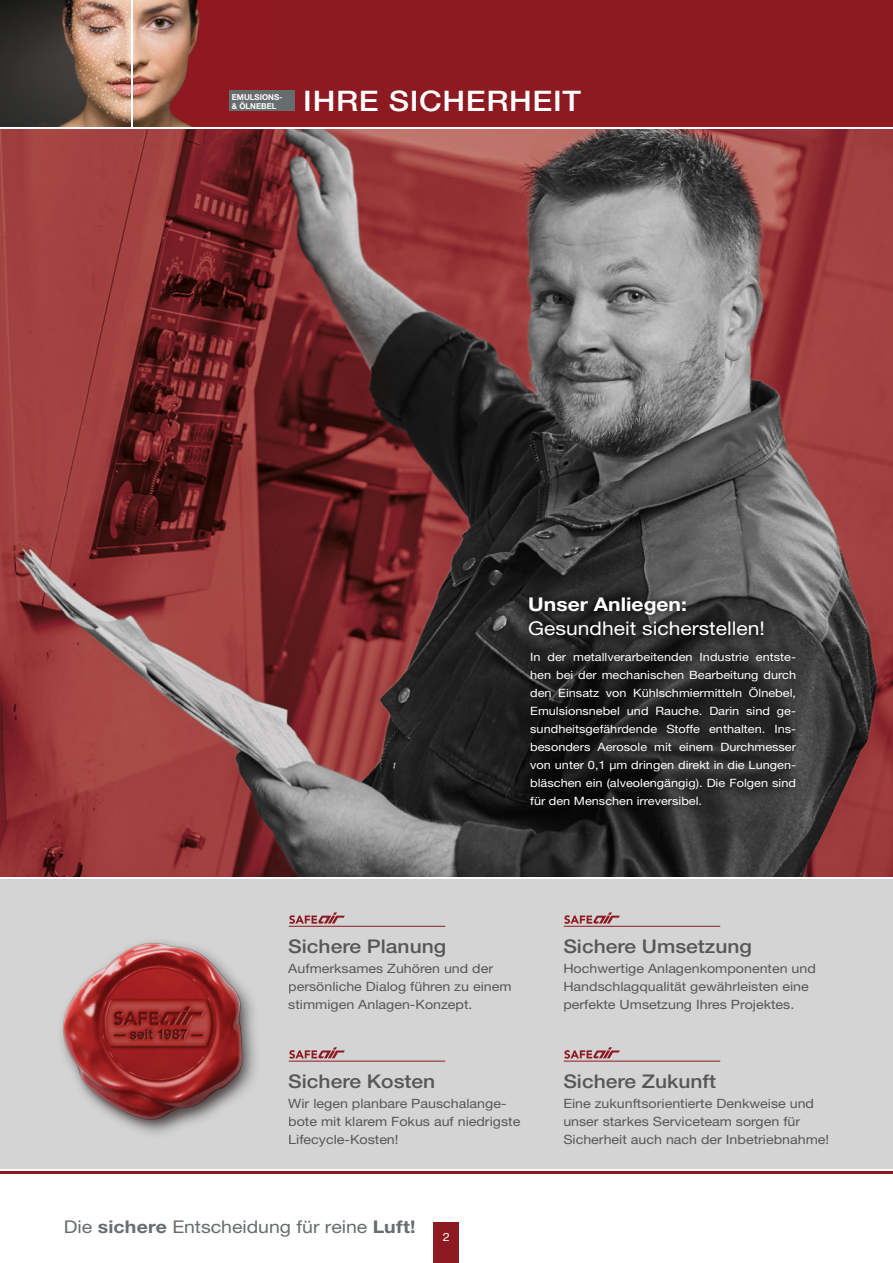
<style>
.page{position:relative;width:893px;height:1263px;background:#fff}
.page>*{position:absolute;margin:0;border:0;box-sizing:border-box;transform-origin:0 0}
.t1{font:500 28.35px "Helvetica Neue LT Std";letter-spacing:.02em;color:#fff;scale:1.11 1}
.t2{font:500 18.9px "Helvetica Neue LT Std";color:#575756;scale:1.11 1}
.t3{font:18.9px "Helvetica Neue LT Std";color:#fff;scale:1.11 1}
.t4{font:700 18.9px "Helvetica Neue LT Std";color:#fff;scale:1.11 1}
.t5{font:17.55px "Helvetica Neue LT Std";letter-spacing:-.005em;color:#676c6e;scale:1.11 1}
.t6{font:12.9px/18px "Helvetica Neue LT Std";color:#575756;scale:1.11 1}
.t7{font:11.55px/18px "Helvetica Neue LT Std";color:#fff;text-align:justify;scale:1.11 1}
.t8{font:700 8.1px/9px "Helvetica Neue LT Std";color:#fff}
.s1{font-weight:700}
</style>
<div class="page">
<div style="left:0;top:0;width:893px;height:128px;background:#8d1921"></div>
<img style="left:0;top:0;width:270px;height:127px">
<div style="left:0;top:877px;width:893px;height:292px;background:#d4d4d4"></div>
<img style="left:0;top:129px;width:893px;height:748px">
<hr style="left:0;top:1171px;width:893px;height:3px;background:#8d1921">
<hr style="left:289px;top:926px;width:156px;height:1px;background:#8d1921">
<svg style="left:289px;top:912px;width:56px;height:12px"></svg>
<hr style="left:289px;top:1061px;width:156px;height:1px;background:#8d1921">
<svg style="left:289px;top:1047px;width:56px;height:12px"></svg>
<hr style="left:564px;top:926px;width:156px;height:1px;background:#8d1921">
<svg style="left:564px;top:912px;width:56px;height:12px"></svg>
<hr style="left:564px;top:1061px;width:156px;height:1px;background:#8d1921">
<svg style="left:564px;top:1047px;width:56px;height:12px"></svg>
<div style="left:55px;top:935px;width:207px;height:204px;background:#000;opacity:.5"></div>
<img style="left:63px;top:943px;width:154px;height:176px">
<hr style="left:131px;top:0;width:2px;height:128px;background:#fff">
<hr style="left:0;top:127px;width:893px;height:1px;background:#fff">
<div style="left:434px;top:1222px;width:25px;height:41px;background:#8d1921"></div>
<svg style="left:520px;top:588px;width:252px;height:57px;background:#2d2d2d"></svg>
<svg style="left:522px;top:644px;width:283px;height:170px;background:#232323"></svg>
<div style="left:230px;top:91px;width:65px;height:20px;background:#676c6e"></div>
<hr style="left:0;top:877px;width:893px;height:1px;background:#fff">
<p class="t8" style="left:232px;top:92px;width:52px">EMULSIONS-&amp; ÖLNEBEL</p>
<h1 class="t1" style="left:303px;top:84px;width:252px">IHRE SICHERHEIT</h1>
<h2 class="t4" style="left:528px;top:592px;width:144px">Unser Anliegen:</h2>
<h2 class="t3" style="left:528px;top:617px;width:215px">Gesundheit sicherstellen!</h2>
<p class="t7" style="left:530px;top:647px;width:241px">In der metallverarbeitenden Industrie entste&shy;hen bei der mechanischen Bearbeitung durch den Einsatz von Kühlschmiermitteln Ölnebel, Emulsionsnebel und Rauche. Darin sind ge&shy;sundheitsgefährdende Stoffe enthalten. Ins&shy;besonders Aerosole mit einem Durchmesser von unter 0,1 µm dringen direkt in die Lungen&shy;bläschen ein (alveolengängig). Die Folgen sind für den Menschen irreversibel.</p>
<h2 class="t2" style="left:288px;top:935px;width:144px">Sichere Planung</h2>
<p class="t6" style="left:288px;top:959px;width:203px">Aufmerksames Zuhören und der persönliche Dialog führen zu einem stimmigen Anlagen-Konzept.</p>
<h2 class="t2" style="left:288px;top:1069px;width:134px">Sichere Kosten</h2>
<p class="t6" style="left:288px;top:1094px;width:211px">Wir legen planbare Pauschalange&shy;bote mit klarem Fokus auf niedrigste<br>Lifecycle-Kosten!</p>
<h3 class="t5" style="left:64px;top:1217px;width:319px">Die <span class="s1">sichere</span> Entscheidung für reine <span class="s1">Luft!</span></h3>
<p class="t7" style="left:443px;top:1228px;width:8px">2</p>
<h2 class="t2" style="left:563px;top:935px;width:171px">Sichere Umsetzung</h2>
<p class="t6" style="left:563px;top:959px;width:229px">Hochwertige Anlagenkomponenten und<br>Handschlagqualität gewährleisten eine perfekte Umsetzung Ihres Projektes.</p>
<h2 class="t2" style="left:563px;top:1069px;width:139px">Sichere Zukunft</h2>
<p class="t6" style="left:563px;top:1094px;width:241px">Eine zukunftsorientierte Denkweise und unser starkes Serviceteam sorgen für<br>Sicherheit auch nach der Inbetriebnahme!</p>
</div>
